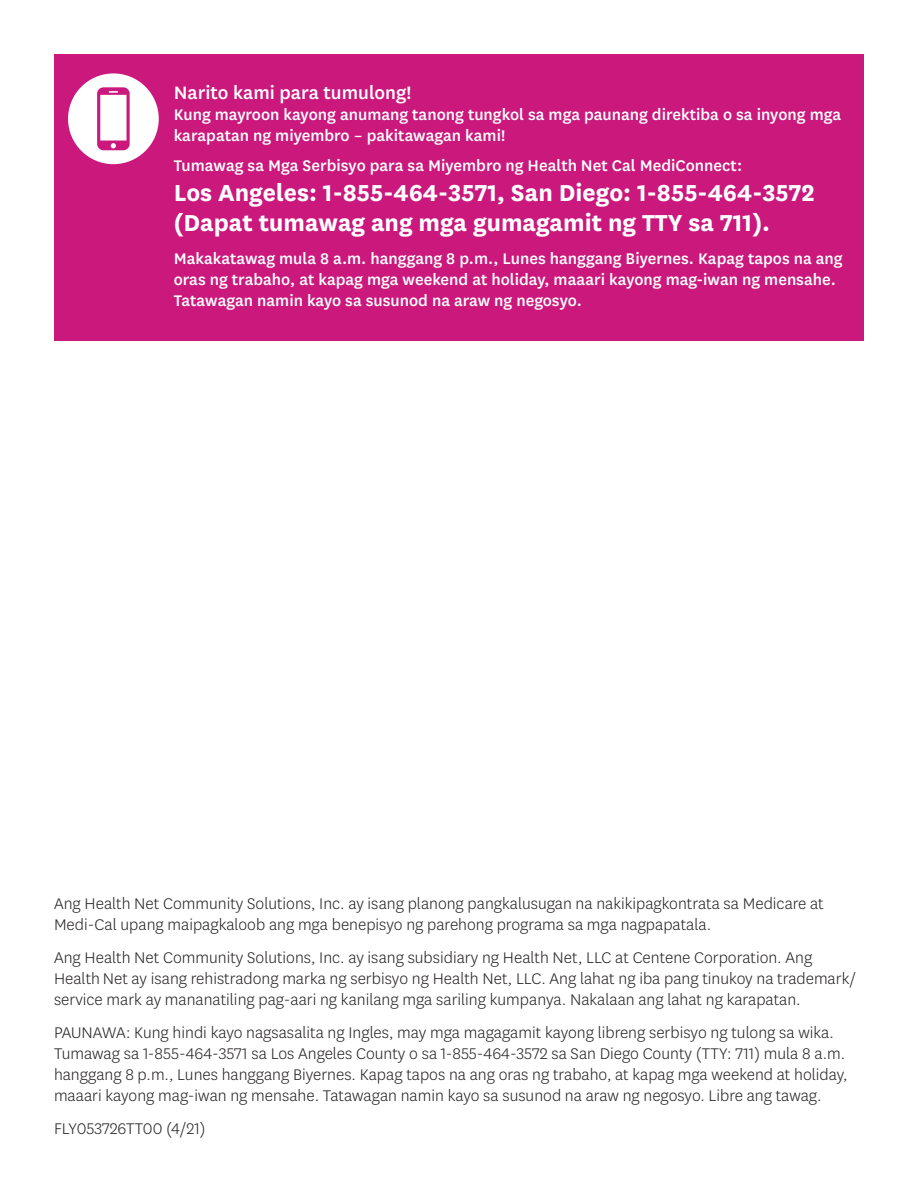
<style>
.page{position:relative;width:918px;height:1188px;background:#fff}
.page>*{position:absolute;margin:0;border:0;box-sizing:border-box;transform-origin:0 0}
.t1{font:700 27px/30px "Centene Sans";color:#fff}
.t2{font:500 21px "Centene Sans";color:#fff}
.t3{font:300 18px/21px "Centene Sans";color:#231f20}
.t4{font:500 18px/21px "Centene Sans";color:#fff}
</style>
<div class="page">
<div style="left:54px;top:54px;width:810px;height:286px;background:#ca187d"></div>
<svg style="left:68px;top:73px;width:91px;height:91px"></svg>
<p class="t2" style="left:174px;top:78px;width:239px">Narito kami para tumulong!</p>
<p class="t4" style="left:174px;top:103px;width:669px">Kung mayroon kayong anumang tanong tungkol sa mga paunang direktiba o sa inyong mga karapatan ng miyembro – pakitawagan kami!</p>
<p class="t4" style="left:174px;top:154px;width:570px">Tumawag sa Mga Serbisyo para sa Miyembro ng Health Net Cal MediConnect:</p>
<p class="t1" style="left:174px;top:176px;width:643px">Los Angeles: 1-855-464-3571, San Diego: 1-855-464-3572 (Dapat tumawag ang mga gumagamit ng TTY sa 711).</p>
<p class="t4" style="left:174px;top:247px;width:670px">Makakatawag mula 8 a.m. hanggang 8 p.m., Lunes hanggang Biyernes. Kapag tapos na ang oras ng trabaho, at kapag mga weekend at holiday, maaari kayong mag-iwan ng mensahe.<br>Tatawagan namin kayo sa susunod na araw ng negosyo.</p>
<p class="t3" style="left:54px;top:892px;width:771px">Ang Health Net Community Solutions, Inc. ay isang planong pangkalusugan na nakikipagkontrata sa Medicare at<br>Medi-Cal upang maipagkaloob ang mga benepisyo ng parehong programa sa mga nagpapatala.</p>
<p class="t3" style="left:54px;top:946px;width:804px">Ang Health Net Community Solutions, Inc. ay isang subsidiary ng Health Net, LLC at Centene Corporation. Ang<br>Health Net ay isang rehistradong marka ng serbisyo ng Health Net, LLC. Ang lahat ng iba pang tinukoy na trademark/ service mark ay mananatiling pag-aari ng kanilang mga sariling kumpanya. Nakalaan ang lahat ng karapatan.</p>
<p class="t3" style="left:54px;top:1021px;width:795px">PAUNAWA: Kung hindi kayo nagsasalita ng Ingles, may mga magagamit kayong libreng serbisyo ng tulong sa wika.<br>Tumawag sa 1-855-464-3571 sa Los Angeles County o sa 1-855-464-3572 sa San Diego County (TTY: 711) mula 8 a.m. hanggang 8 p.m., Lunes hanggang Biyernes. Kapag tapos na ang oras ng trabaho, at kapag mga weekend at holiday, maaari kayong mag-iwan ng mensahe. Tatawagan namin kayo sa susunod na araw ng negosyo. Libre ang tawag.</p>
<p class="t3" style="left:54px;top:1118px;width:153px">FLY053726TT00 (4/21)</p>
</div>
